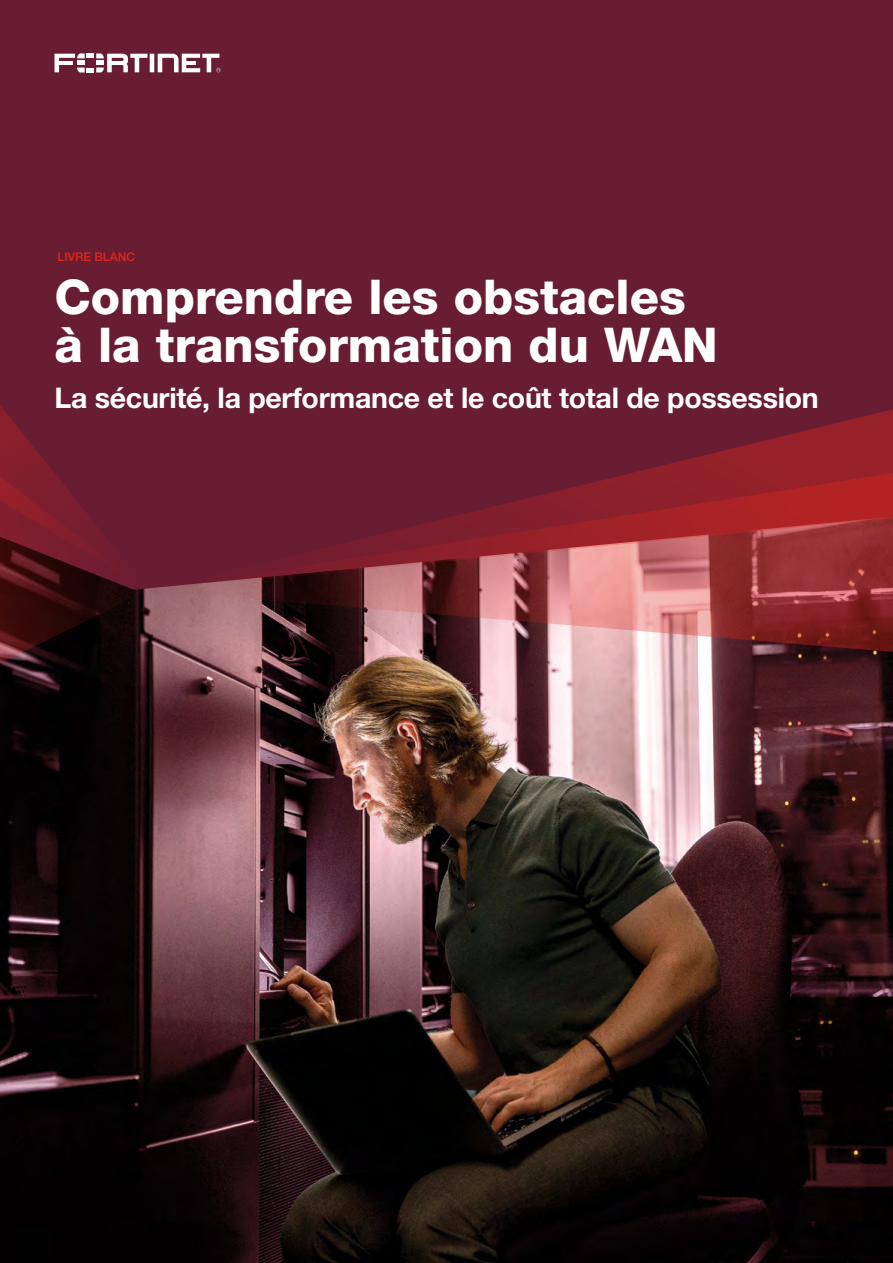
<style>
.page{position:relative;width:893px;height:1263px;background:#fff}
.page>*{position:absolute;margin:0;border:0;box-sizing:border-box;transform-origin:0 0}
.t1{font:800 48px/48px "Helvetica Neue LT Pro";color:#fff}
.t2{font:700 28.5px "Helvetica Neue LT Pro";letter-spacing:-.01em;color:#fff}
.t3{font:500 12px "Helvetica Neue LT Pro";color:#df271c}
</style>
<div class="page">
<img style="left:0;top:653px;width:893px;height:610px">
<div style="left:0;top:0;width:893px;height:406px;background:#681d33"></div>
<svg style="left:55px;top:53px;width:166px;height:20px"></svg>
<svg style="left:149px;top:590px;width:744px;height:63px;background:#975d60"></svg>
<svg style="left:149px;top:406px;width:744px;height:184px;background:#802836"></svg>
<svg style="left:0;top:389px;width:149px;height:281px;background:#561724"></svg>
<p class="t3" style="left:58px;top:249px;width:79px">LIVRE BLANC</p>
<h1 class="t1" style="left:55px;top:272px;width:665px">Comprendre les obstacles à la transformation du WAN</h1>
<p class="t2" style="left:55px;top:380px;width:766px">La sécurité, la performance et le coût total de possession</p>
</div>
